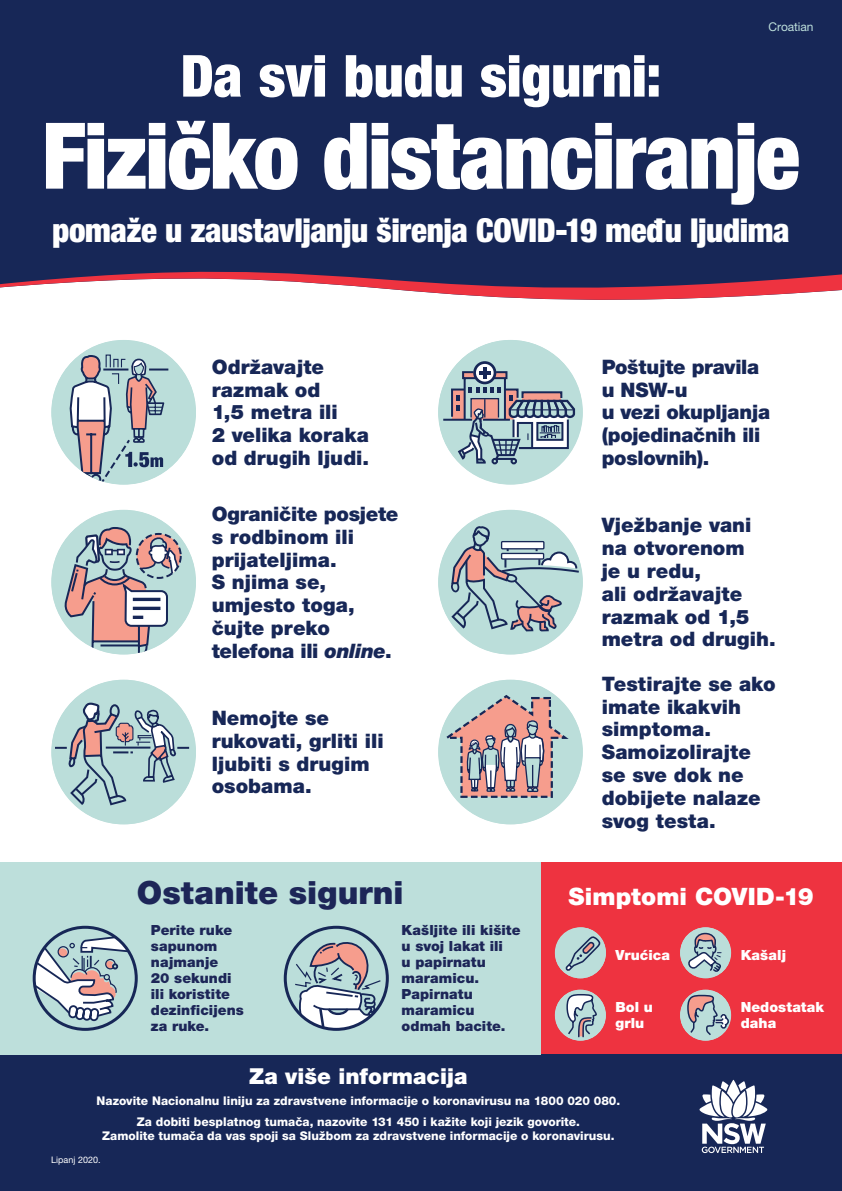
<style>
.page{position:relative;width:842px;height:1191px;background:#fff}
.page>*{position:absolute;margin:0;border:0;box-sizing:border-box;transform-origin:0 0}
.t1{font:900 condensed 92px "Helvetica Neue LT Pro";letter-spacing:-.02em;color:#fff}
.t2{font:900 condensed 58px "Helvetica Neue LT Pro";letter-spacing:-.005em;color:#fff}
.t3{font:900 condensed 33px "Helvetica Neue LT Pro";letter-spacing:-.01em;color:#fff}
.t4{font:900 32px "Helvetica Neue LT Pro";color:#1d2658}
.t5{font:900 24px "Helvetica Neue LT Pro";color:#fff}
.t6{font:900 22px "Helvetica Neue LT Pro";color:#fff}
.t7{font:900 19.9px/22.8px "Helvetica Neue LT Pro";color:#172757}
.t8{font:900 14px/16px "Helvetica Neue LT Pro";letter-spacing:.005em;color:#1d2658}
.t9{font:900 14px/16px "Helvetica Neue LT Pro";letter-spacing:.005em;color:#fff}
.t10{font:800 12px/21px "Helvetica Neue LT Pro";color:#fff;text-align:center}
.t11{font:12px "Helvetica Neue LT Pro";letter-spacing:-.005em;color:#bddfdb}
.t12{font:9px "Helvetica Neue LT Pro";letter-spacing:.005em;color:#fff}
.s1{font-style:italic}
</style>
<div class="page">
<div style="left:0;top:862px;width:842px;height:198px;background:#ee3340"></div>
<div style="left:0;top:1054px;width:842px;height:137px;background:#172757"></div>
<svg style="left:699px;top:1079px;width:68px;height:74px"></svg>
<div style="left:0;top:0;width:842px;height:244px;background:#172757"></div>
<svg style="left:0;top:244px;width:842px;height:56px;fill:#172757"></svg>
<div style="left:0;top:862px;width:540px;height:192px;background:#bddfdb"></div>
<svg style="left:34px;top:927px;width:102px;height:102px"></svg>
<svg style="left:34px;top:934px;width:98px;height:88px"></svg>
<div style="left:33px;top:925px;width:105px;height:105px;border:3px solid #172757;border-radius:50%"></div>
<svg style="left:285px;top:927px;width:102px;height:102px"></svg>
<svg style="left:294px;top:937px;width:88px;height:92px"></svg>
<div style="left:284px;top:925px;width:105px;height:105px;border:3px solid #172757;border-radius:50%"></div>
<svg style="left:555px;top:927px;width:51px;height:51px"></svg>
<div style="left:555px;top:989px;width:51px;height:51px;background:#bbdeda;border-radius:50%"></div>
<svg style="left:566px;top:993px;width:32px;height:45px"></svg>
<div style="left:680px;top:927px;width:51px;height:51px;background:#bbdeda;border-radius:50%"></div>
<svg style="left:686px;top:932px;width:36px;height:40px"></svg>
<div style="left:680px;top:989px;width:51px;height:51px;background:#bbdeda;border-radius:50%"></div>
<svg style="left:686px;top:994px;width:44px;height:42px"></svg>
<div style="left:51px;top:340px;width:145px;height:144px;background:#bbdeda;border-radius:50%"></div>
<svg style="left:69px;top:354px;width:99px;height:130px"></svg>
<div style="left:438px;top:340px;width:145px;height:144px;background:#bbdeda;border-radius:50%"></div>
<svg style="left:475px;top:362px;width:20px;height:21px"></svg>
<div style="left:473px;top:361px;width:23px;height:23px;border:3px solid #172757;border-radius:50%"></div>
<hr style="left:483px;top:367px;width:4px;height:11px;background:#172757">
<svg style="left:441px;top:370px;width:135px;height:95px"></svg>
<div style="left:51px;top:510px;width:145px;height:144px;background:#bbdeda;border-radius:50%"></div>
<svg style="left:62px;top:526px;width:119px;height:128px"></svg>
<div style="left:438px;top:510px;width:145px;height:144px;background:#bbdeda;border-radius:50%"></div>
<svg style="left:450px;top:510px;width:131px;height:144px"></svg>
<div style="left:51px;top:679px;width:145px;height:145px;background:#bbdeda;border-radius:50%"></div>
<svg style="left:51px;top:686px;width:138px;height:120px"></svg>
<div style="left:438px;top:679px;width:145px;height:145px;background:#bbdeda;border-radius:50%"></div>
<svg style="left:446px;top:695px;width:123px;height:103px"></svg>
<p class="t11" style="left:768px;top:20px;width:47px">Croatian</p>
<h2 class="t2" style="left:181px;top:41px;width:482px">Da svi budu sigurni:</h2>
<h1 class="t1" style="left:42px;top:101px;width:759px">Fizičko distanciranje</h1>
<h3 class="t3" style="left:52px;top:210px;width:739px">pomaže u zaustavljanju širenja COVID-19 među ljudima</h3>
<p class="t7" style="left:212px;top:355px;width:159px">Održavajte razmak od<br>1,5 metra ili<br>2 velika koraka od drugih ljudi.</p>
<p class="t7" style="left:602px;top:355px;width:170px">Poštujte pravila u NSW-u<br>u vezi okupljanja (pojedinačnih ili poslovnih).</p>
<p class="t7" style="left:212px;top:502px;width:188px">Ograničite posjete s rodbinom ili prijateljima.<br>S njima se, umjesto toga, čujte preko telefona ili <span class="s1">online</span>.</p>
<p class="t7" style="left:602px;top:514px;width:176px">Vježbanje vani na otvorenom<br>je u redu,<br>ali održavajte razmak od 1,5 metra od drugih.</p>
<p class="t7" style="left:212px;top:706px;width:173px">Nemojte se rukovati, grliti ili ljubiti s drugim osobama.</p>
<h3 class="t4" style="left:137px;top:873px;width:268px">Ostanite sigurni</h3>
<p class="t8" style="left:151px;top:922px;width:95px">Perite ruke sapunom najmanje<br>20 sekundi ili koristite dezinficijens za ruke.</p>
<p class="t8" style="left:402px;top:922px;width:120px">Kašljite ili kišite u svoj lakat ili<br>u papirnatu maramicu.<br>Papirnatu maramicu odmah bacite.</p>
<p class="t7" style="left:602px;top:672px;width:175px">Testirajte se ako imate ikakvih simptoma.<br>Samoizolirajte se sve dok ne dobijete nalaze svog testa.</p>
<p class="t5" style="left:568px;top:882px;width:247px">Simptomi COVID-19</p>
<p class="t9" style="left:615px;top:946px;width:56px">Vrućica</p>
<p class="t9" style="left:615px;top:999px;width:39px">Bol u grlu</p>
<p class="t9" style="left:741px;top:946px;width:47px">Kašalj</p>
<p class="t9" style="left:741px;top:999px;width:85px">Nedostatak daha</p>
<p class="t6" style="left:249px;top:1062px;width:220px">Za više informacija</p>
<p class="t10" style="left:97px;top:1090px;width:525px">Nazovite Nacionalnu liniju za zdravstvene informacije o koronavirusu na 1800 020 080.<br>Za dobiti besplatnog tumača, nazovite 131 450 i kažite koji jezik govorite.</p>
<p class="t10" style="left:102px;top:1125px;width:514px">Zamolite tumača da vas spoji sa Službom za zdravstvene informacije o koronavirusu.</p>
<p class="t12" style="left:51px;top:1153px;width:51px">Lipanj 2020.</p>
</div>
